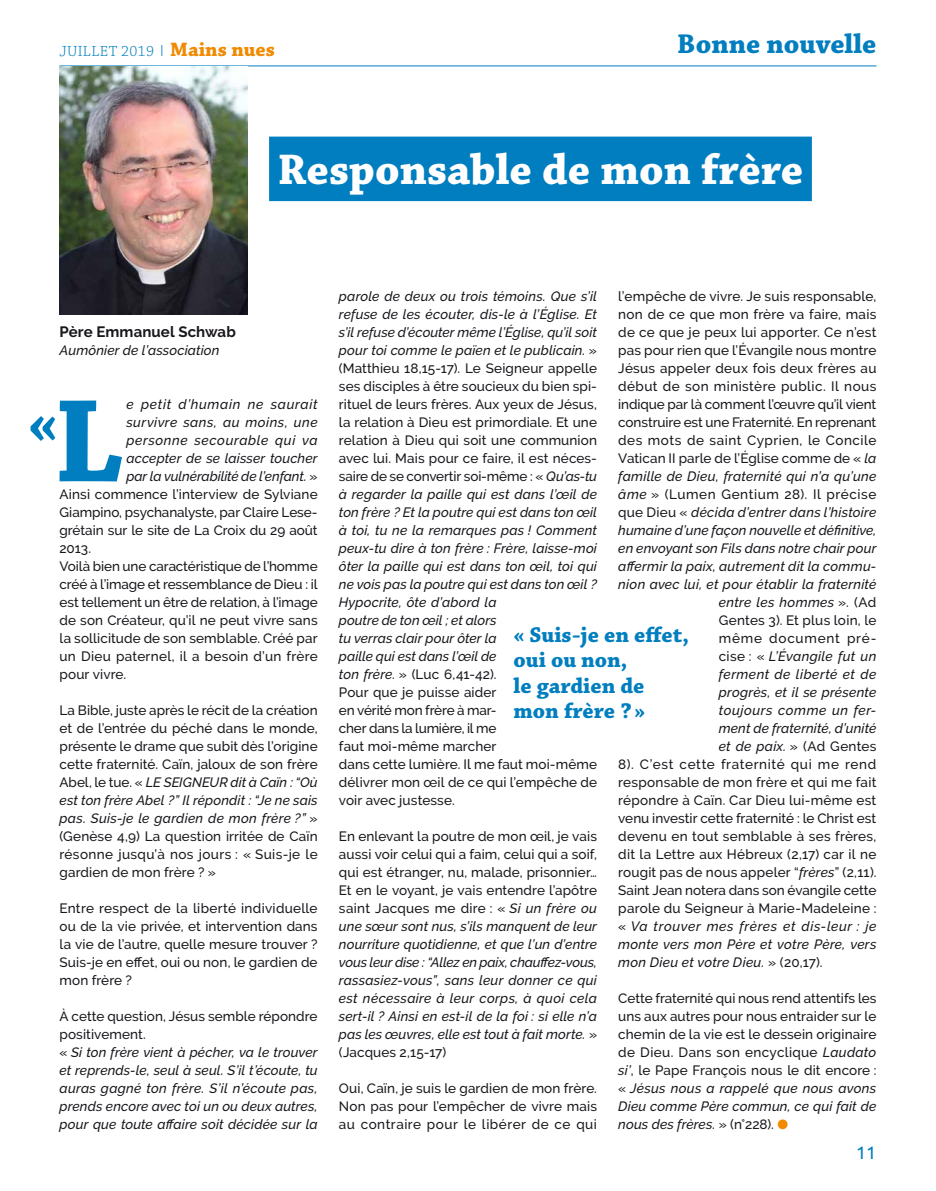
<style>
.page{position:relative;width:936px;height:1191px;background:#fff}
.page>*{position:absolute;margin:0;border:0;box-sizing:border-box;transform-origin:0 0}
.t1{font:700 124.2px "Chaparral Pro";color:#007ebf}
.t2{font:700 45px "Chaparral Pro";color:#fff}
.t3{font:700 28.5px "Chaparral Pro";color:#007ebf}
.t4{font:700 22.5px/25.5px "Chaparral Pro";color:#007ebf}
.t5{font:18px "Ubuntu";color:#007ebf}
.t6{font:300 15.45px "Chaparral Pro";letter-spacing:.02em;color:#007ebf}
.t7{font:700 15px "Raleway";letter-spacing:.005em;color:#1a171c}
.t8{font:italic 500 13.5px/18px "Raleway";letter-spacing:.01em;color:#1a171c}
.t9{font:500 13.5px/18px "Raleway";letter-spacing:.01em;color:#1a171c;text-align:justify}
.t10{font:500 13.5px "Raleway";letter-spacing:-.01em;color:#1a171c}
.t11{font:italic 500 13.5px "Raleway";letter-spacing:.045em;color:#1a171c}
.t12{font:italic 500 13.5px "Raleway";letter-spacing:.035em;color:#1a171c}
.t13{font:500 13.5px "Raleway";letter-spacing:.03em;color:#1a171c}
.t14{font:500 13.5px "Raleway";letter-spacing:.045em;color:#1a171c}
.t15{font:500 13.5px "Raleway";letter-spacing:.035em;color:#1a171c}
.t16{font:500 13.5px "Raleway";letter-spacing:.04em;color:#1a171c}
.t17{font:italic 500 13.5px "Raleway";letter-spacing:.055em;color:#1a171c}
.t18{font:italic 500 13.5px "Raleway";letter-spacing:.04em;color:#1a171c}
.t19{font:500 13.5px "Raleway";letter-spacing:.06em;color:#1a171c}
.s1{font-family:"Raleway"}
.s2{font-weight:700;font-size:20.4px;color:#f08a00}
.s3{font-style:normal}
.s4{font-style:italic}
.s5{color:#f08a00}
</style>
<div class="page">
<hr style="left:60px;top:66px;width:816px;height:1px;background:#007ebf">
<div style="left:269px;top:137px;width:542px;height:64px;background:#007ebf"></div>
<svg style="left:30px;top:416px;width:25px;height:25px"></svg>
<img style="left:60px;top:66px;width:188px;height:248px">
<p class="t6" style="left:60px;top:42px;width:217px">JUILLET 2019 <span class="s1">I</span> <span class="s2">Mains nues</span></p>
<h3 class="t3" style="left:677px;top:27px;width:201px">Bonne nouvelle</h3>
<h2 class="t2" style="left:277px;top:143px;width:527px">Responsable de mon frère</h2>
<p class="t7" style="left:60px;top:323px;width:178px">Père Emmanuel Schwab</p>
<p class="t8" style="left:60px;top:341px;width:161px">Aumônier de l’association</p>
<h1 class="t1" style="left:54px;top:369px;width:71px">L</h1>
<p class="t17" style="left:126px;top:396px;width:193px">e petit d’humain ne saurait</p>
<p class="t12" style="left:126px;top:414px;width:193px">survivre sans, au moins, une</p>
<p class="t11" style="left:126px;top:432px;width:193px">personne secourable qui va</p>
<p class="t8" style="left:126px;top:449px;width:193px">accepter de se laisser toucher</p>
<p class="t8" style="left:126px;top:467px;width:193px">par la vulnérabilité de l’enfant. <span class="s3">»</span></p>
<p class="t9" style="left:60px;top:485px;width:259px">Ainsi commence l’interview de Sylviane</p>
<p class="t9" style="left:60px;top:503px;width:259px">Giampino, psychanalyste, par Claire Lese-</p>
<p class="t9" style="left:60px;top:521px;width:259px">grétain sur le site de La Croix du 29 août</p>
<p class="t9" style="left:60px;top:539px;width:33px">2013.</p>
<p class="t10" style="left:60px;top:558px;width:259px">Voilà bien une caractéristique de l’homme</p>
<p class="t9" style="left:60px;top:575px;width:259px">créé à l’image et ressemblance de Dieu : il</p>
<p class="t10" style="left:60px;top:594px;width:259px">est tellement un être de relation, à l’image</p>
<p class="t9" style="left:60px;top:611px;width:259px">de son Créateur, qu’il ne peut vivre sans</p>
<p class="t9" style="left:60px;top:629px;width:259px">la sollicitude de son semblable. Créé par</p>
<p class="t9" style="left:60px;top:647px;width:260px">un Dieu paternel, il a besoin d’un frère</p>
<p class="t9" style="left:60px;top:665px;width:68px">pour vivre.</p>
<p class="t9" style="left:60px;top:701px;width:260px">La Bible, juste après le récit de la création et de l’entrée du péché dans le monde, présente le drame que subit dès l’origine cette fraternité. Caïn, jaloux de son frère Abel, le tue. « <span class="s4">LE SEIGNEUR dit à Caïn : “Où est ton frère Abel ?” Il répondit : “Je ne sais pas. Suis-je le gardien de mon frère ?”</span> » (Genèse 4,9) La question irritée de Caïn résonne jusqu’à nos jours : « Suis-je le gardien de mon frère ? »</p>
<p class="t9" style="left:60px;top:899px;width:259px">Entre respect de la liberté individuelle ou de la vie privée, et intervention dans la vie de l’autre, quelle mesure trouver ?<br>Suis-je en effet, oui ou non, le gardien de mon frère ?</p>
<p class="t8" style="left:60px;top:1007px;width:259px"><span class="s3">À cette question, Jésus semble répondre positivement.<br>«</span> Si ton frère vient à pécher, va le trouver et reprends-le, seul à seul. S’il t’écoute, tu auras gagné ton frère. S’il n’écoute pas, prends encore avec toi un ou deux autres, pour que toute affaire soit décidée sur la</p>
<p class="t9" style="left:618px;top:287px;width:259px">l’empêche de vivre. Je suis responsable,</p>
<p class="t9" style="left:618px;top:305px;width:259px">non de ce que mon frère va faire, mais</p>
<p class="t9" style="left:618px;top:323px;width:259px">de ce que je peux lui apporter. Ce n’est</p>
<p class="t9" style="left:618px;top:341px;width:259px">pas pour rien que l’Évangile nous montre</p>
<p class="t9" style="left:618px;top:359px;width:259px">Jésus appeler deux fois deux frères au</p>
<p class="t13" style="left:618px;top:378px;width:259px">début de son ministère public. Il nous</p>
<p class="t10" style="left:618px;top:396px;width:259px">indique par là comment l’œuvre qu’il vient</p>
<p class="t10" style="left:618px;top:414px;width:259px">construire est une Fraternité. En reprenant</p>
<p class="t15" style="left:618px;top:432px;width:259px">des mots de saint Cyprien, le Concile</p>
<p class="t9" style="left:618px;top:449px;width:259px">Vatican II parle de l’Église comme de « <span class="s4">la</span></p>
<p class="t8" style="left:618px;top:467px;width:259px">famille de Dieu, fraternité qui n’a qu’une</p>
<p class="t16" style="left:618px;top:486px;width:259px"><span class="s4">âme</span> » (Lumen Gentium 28). Il précise</p>
<p class="t8" style="left:618px;top:503px;width:259px"><span class="s3">que Dieu «</span> décida d’entrer dans l’histoire</p>
<p class="t8" style="left:618px;top:521px;width:259px">humaine d’une façon nouvelle et définitive,</p>
<p class="t8" style="left:618px;top:539px;width:259px">en envoyant son Fils dans notre chair pour</p>
<p class="t8" style="left:618px;top:557px;width:259px">affermir la paix, autrement dit la commu-</p>
<p class="t8" style="left:618px;top:575px;width:259px">nion avec lui, et pour établir la fraternité</p>
<p class="t8" style="left:718px;top:593px;width:159px">entre les hommes <span class="s3">». (Ad</span></p>
<p class="t9" style="left:718px;top:611px;width:159px">Gentes 3). Et plus loin, le</p>
<p class="t19" style="left:718px;top:630px;width:159px">même document pré-</p>
<p class="t8" style="left:718px;top:647px;width:159px"><span class="s3">cise : «</span> L’Évangile fut un</p>
<p class="t12" style="left:718px;top:666px;width:159px">ferment de liberté et de</p>
<p class="t8" style="left:718px;top:683px;width:159px">progrès, et il se présente</p>
<p class="t18" style="left:718px;top:702px;width:159px">toujours comme un fer-</p>
<p class="t8" style="left:718px;top:719px;width:159px">ment de fraternité, d’unité</p>
<p class="t9" style="left:718px;top:737px;width:159px"><span class="s4">et de paix.</span> » (Ad Gentes</p>
<p class="t14" style="left:618px;top:756px;width:259px">8). C’est cette fraternité qui me rend</p>
<p class="t9" style="left:618px;top:773px;width:259px">responsable de mon frère et qui me fait</p>
<p class="t9" style="left:618px;top:791px;width:259px">répondre à Caïn. Car Dieu lui-même est</p>
<p class="t9" style="left:618px;top:809px;width:259px">venu investir cette fraternité : le Christ est</p>
<p class="t9" style="left:618px;top:827px;width:259px">devenu en tout semblable à ses frères,</p>
<p class="t9" style="left:618px;top:845px;width:259px">dit la Lettre aux Hébreux (2,17) car il ne</p>
<p class="t9" style="left:618px;top:863px;width:259px">rougit pas de nous appeler “<span class="s4">frères</span>” (2,11).</p>
<p class="t9" style="left:618px;top:881px;width:259px">Saint Jean notera dans son évangile cette</p>
<p class="t9" style="left:618px;top:899px;width:259px">parole du Seigneur à Marie-Madeleine :</p>
<p class="t11" style="left:618px;top:918px;width:259px"><span class="s3">«</span> Va trouver mes frères et dis-leur : je</p>
<p class="t8" style="left:618px;top:935px;width:259px">monte vers mon Père et votre Père, vers</p>
<p class="t8" style="left:618px;top:953px;width:206px">mon Dieu et votre Dieu. <span class="s3">» (20,17).</span></p>
<p class="t9" style="left:618px;top:989px;width:259px">Cette fraternité qui nous rend attentifs les uns aux autres pour nous entraider sur le chemin de la vie est le dessein originaire de Dieu. Dans son encyclique <span class="s4">Laudato si’</span>, le Pape François nous le dit encore : « <span class="s4">Jésus nous a rappelé que nous avons Dieu comme Père commun, ce qui fait de nous des frères.</span> » (n°228). <span class="s5">●</span></p>
<p class="t8" style="left:339px;top:287px;width:260px">parole de deux ou trois témoins. Que s’il refuse de les écouter, dis-le à l’Église. Et s’il refuse d’écouter même l’Église, qu’il soit pour toi comme le païen et le publicain. <span class="s3">» (Matthieu 18,15-17). Le Seigneur appelle ses disciples à être soucieux du bien spi&shy;rituel de leurs frères. Aux yeux de Jésus, la relation à Dieu est primordiale. Et une relation à Dieu qui soit une communion avec lui. Mais pour ce faire, il est néces&shy;saire de se convertir soi-même : «</span> Qu’as-tu à regarder la paille qui est dans l’œil de ton frère ? Et la poutre qui est dans ton œil à toi, tu ne la remarques pas ! Comment peux-tu dire à ton frère : Frère, laisse-moi ôter la paille qui est dans ton œil, toi qui ne vois pas la poutre qui est dans ton œil ?<br>Hypocrite, ôte d’abord la<br>poutre de ton œil ; et alors<br>tu verras clair pour ôter la<br>paille qui est dans l’œil de<br>ton frère. <span class="s3">» (Luc 6,41-42).<br>Pour que je puisse aider<br>en vérité mon frère à mar-<br>cher dans la lumière, il me<br>faut moi-même marcher<br>dans cette lumière. Il me faut moi-même délivrer mon œil de ce qui l’empêche de voir avec justesse.</span></p>
<p class="t8" style="left:339px;top:827px;width:259px;text-align:justify"><span class="s3">En enlevant la poutre de mon œil, je vais aussi voir celui qui a faim, celui qui a soif, qui est étranger, nu, malade, prisonnier… Et en le voyant, je vais entendre l’apôtre saint Jacques me dire : «</span> Si un frère ou une sœur sont nus, s’ils manquent de leur nourriture quotidienne, et que l’un d’entre vous leur dise : “Allez en paix, chauffez-vous, rassasiez-vous”, sans leur donner ce qui est nécessaire à leur corps, à quoi cela sert-il ? Ainsi en est-il de la foi : si elle n’a pas les œuvres, elle est tout à fait morte. <span class="s3">» (Jacques 2,15-17)</span></p>
<p class="t9" style="left:339px;top:1079px;width:259px">Oui, Caïn, je suis le gardien de mon frère.<br>Non pas pour l’empêcher de vivre mais au contraire pour le libérer de ce qui</p>
<h3 class="t4" style="left:513px;top:622px;width:177px">« Suis-je en effet, oui ou non,<br>le gardien de mon frère ? »</h3>
<h3 class="t5" style="left:856px;top:1141px;width:22px">11</h3>
</div>
